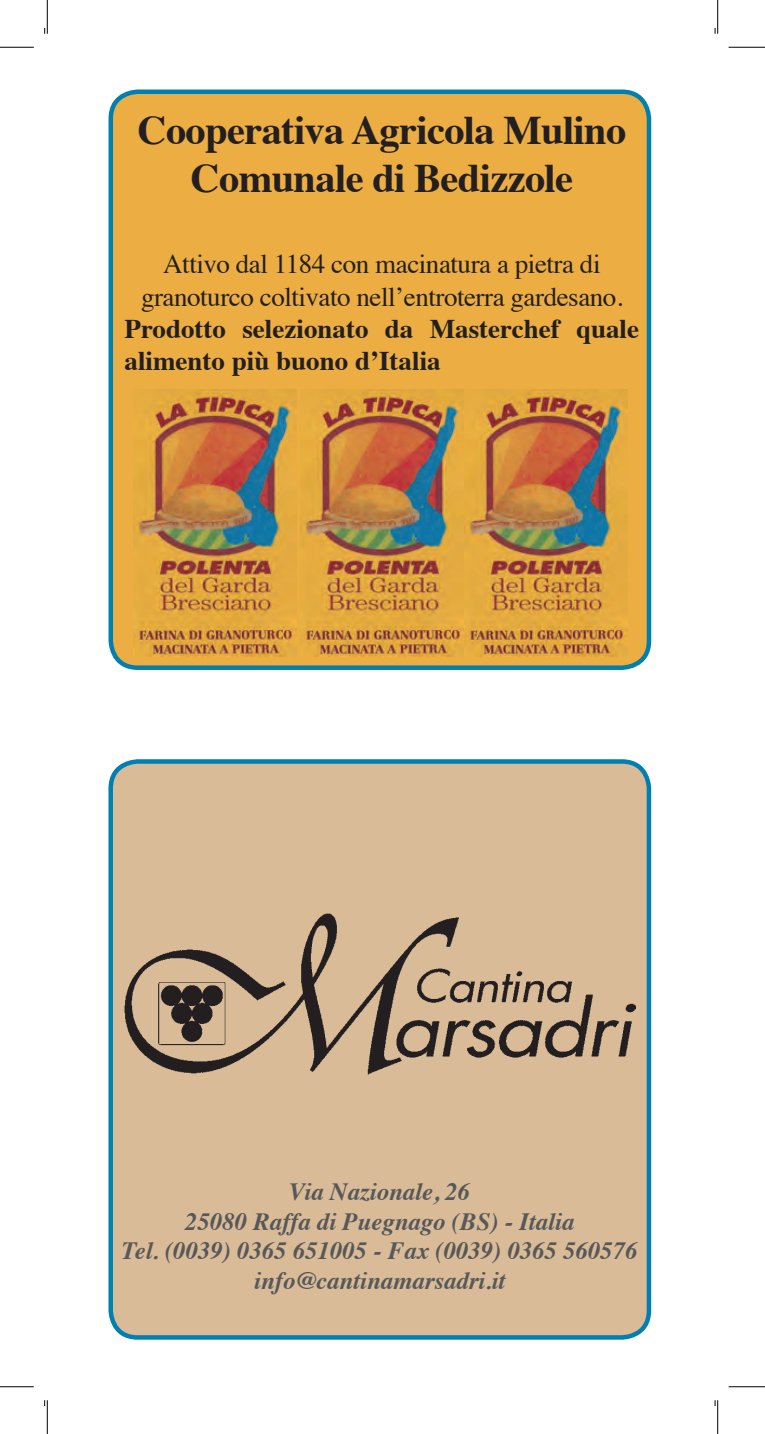
<style>
.page{position:relative;width:765px;height:1434px;background:#fff}
.page>*{position:absolute;margin:0;border:0;box-sizing:border-box;transform-origin:0 0}
.t1{font:700 40.5px/48.6px "Times";letter-spacing:-.015em;color:#231f20;text-align:center}
.t2{font:27px/32.4px "Times";letter-spacing:-.015em;color:#231f20;text-align:center}
.t3{font:700 27px/32.4px "Times";color:#231f20}
.t4{font:italic 700 24.75px/29.7px "Times";color:#57585a;text-align:center}
</style>
<div class="page">
<svg style="left:44px;top:28px;width:2px;height:6px"></svg>
<svg style="left:44px;top:1400px;width:2px;height:6px"></svg>
<svg style="left:714px;top:28px;width:2px;height:6px"></svg>
<svg style="left:714px;top:1400px;width:2px;height:6px"></svg>
<div style="left:111px;top:92px;width:537px;height:576px;background:#ecae42;border-radius:27px"></div>
<div style="left:108px;top:90px;width:543px;height:580px;border:4px solid #007fb2;border-radius:27px"></div>
<div style="left:111px;top:761px;width:537px;height:576px;background:#d9bb97;border-radius:27px"></div>
<img style="left:124px;top:913px;width:510px;height:161px">
<div style="left:108px;top:759px;width:542px;height:581px;border:4px solid #007fb2;border-radius:27px"></div>
<img style="left:133px;top:389px;width:163px;height:268px">
<img style="left:300px;top:389px;width:327px;height:268px">
<hr style="left:0;top:47px;width:34px;height:1px;background:#000">
<hr style="left:730px;top:47px;width:34px;height:1px;background:#000">
<hr style="left:0;top:1386px;width:34px;height:1px;background:#000">
<hr style="left:730px;top:1386px;width:34px;height:1px;background:#000">
<hr style="left:47px;top:0;width:1px;height:34px;background:#000">
<hr style="left:47px;top:1400px;width:1px;height:34px;background:#000">
<hr style="left:717px;top:0;width:1px;height:34px;background:#000">
<hr style="left:717px;top:1400px;width:1px;height:34px;background:#000">
<h1 class="t1" style="left:137px;top:101px;width:490px">Cooperativa Agricola Mulino<br>Comunale di Bedizzole</h1>
<p class="t2" style="left:141px;top:246px;width:483px">Attivo dal 1184 con macinatura a pietra di granoturco coltivato nell’entroterra gardesano.</p>
<p class="t3" style="left:124px;top:310px;width:516px">Prodotto selezionato da Masterchef quale alimento più buono d’Italia</p>
<p class="t4" style="left:122px;top:1174px;width:517px">Via Nazionale, 26<br>25080 Raffa di Puegnago (BS) - Italia<br>Tel. (0039) 0365 651005 - Fax (0039) 0365 560576 info@cantinamarsadri.it</p>
</div>
